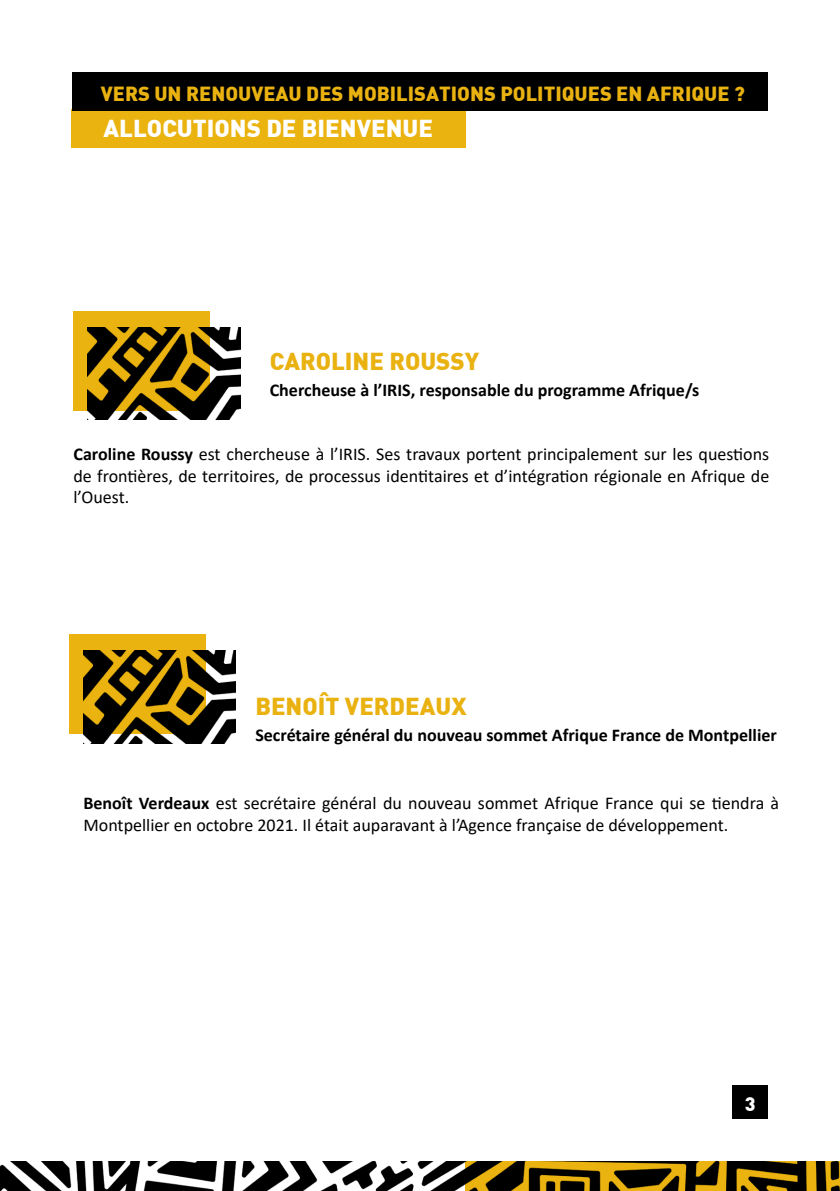
<style>
.page{position:relative;width:840px;height:1191px;background:#fff}
.page>*{position:absolute;margin:0;border:0;box-sizing:border-box;transform-origin:0 0}
.t1{font:900 24px "DIN";color:#e9b211}
.t2{font:900 24px "DIN";color:#fff}
.t3{font:900 20px "DIN";color:#e9b211}
.t4{font:900 19.2px "DIN";color:#fff}
.t5{font:18px/21.6px "Calibri";color:#000;text-align:justify}
.t6{font:700 18px "Calibri";color:#000}
.s1{font-weight:700}
</style>
<div class="page">
<div style="left:732px;top:1085px;width:35px;height:34px;background:#000"></div>
<div style="left:72px;top:72px;width:695px;height:39px;background:#000"></div>
<div style="left:71px;top:109px;width:394px;height:39px;background:#eab30f"></div>
<img style="left:0;top:1161px;width:465px;height:29px">
<svg style="left:465px;top:1161px;width:374px;height:30px;background:#664e06"></svg>
<img style="left:83px;top:651px;width:153px;height:92px">
<svg style="left:69px;top:634px;width:136px;height:100px;background:#806208"></svg>
<img style="left:88px;top:327px;width:152px;height:92px">
<svg style="left:73px;top:311px;width:137px;height:99px;background:#806208"></svg>
<p class="t3" style="left:101px;top:80px;width:645px">VERS UN RENOUVEAU DES MOBILISATIONS POLITIQUES EN AFRIQUE ?</p>
<h1 class="t2" style="left:103px;top:112px;width:331px">ALLOCUTIONS DE BIENVENUE</h1>
<h1 class="t1" style="left:269px;top:346px;width:211px">CAROLINE ROUSSY</h1>
<p class="t6" style="left:269px;top:377px;width:431px">Chercheuse à l’IRIS, responsable du programme Afrique/s</p>
<p class="t5" style="left:73px;top:443px;width:697px"><span class="s1">Caroline Roussy</span> est chercheuse à l’IRIS. Ses travaux portent principalement sur les questions de frontières, de territoires, de processus identitaires et d’intégration régionale en Afrique de l’Ouest.</p>
<h1 class="t1" style="left:255px;top:690px;width:213px">BENOÎT VERDEAUX</h1>
<p class="t6" style="left:255px;top:722px;width:522px">Secrétaire général du nouveau sommet Afrique France de Montpellier</p>
<p class="t5" style="left:83px;top:791px;width:697px"><span class="s1">Benoît Verdeaux</span> est secrétaire général du nouveau sommet Afrique France qui se tiendra à<br>Montpellier en octobre 2021. Il était auparavant à l’Agence française de développement.</p>
<p class="t4" style="left:744px;top:1091px;width:12px">3</p>
</div>
